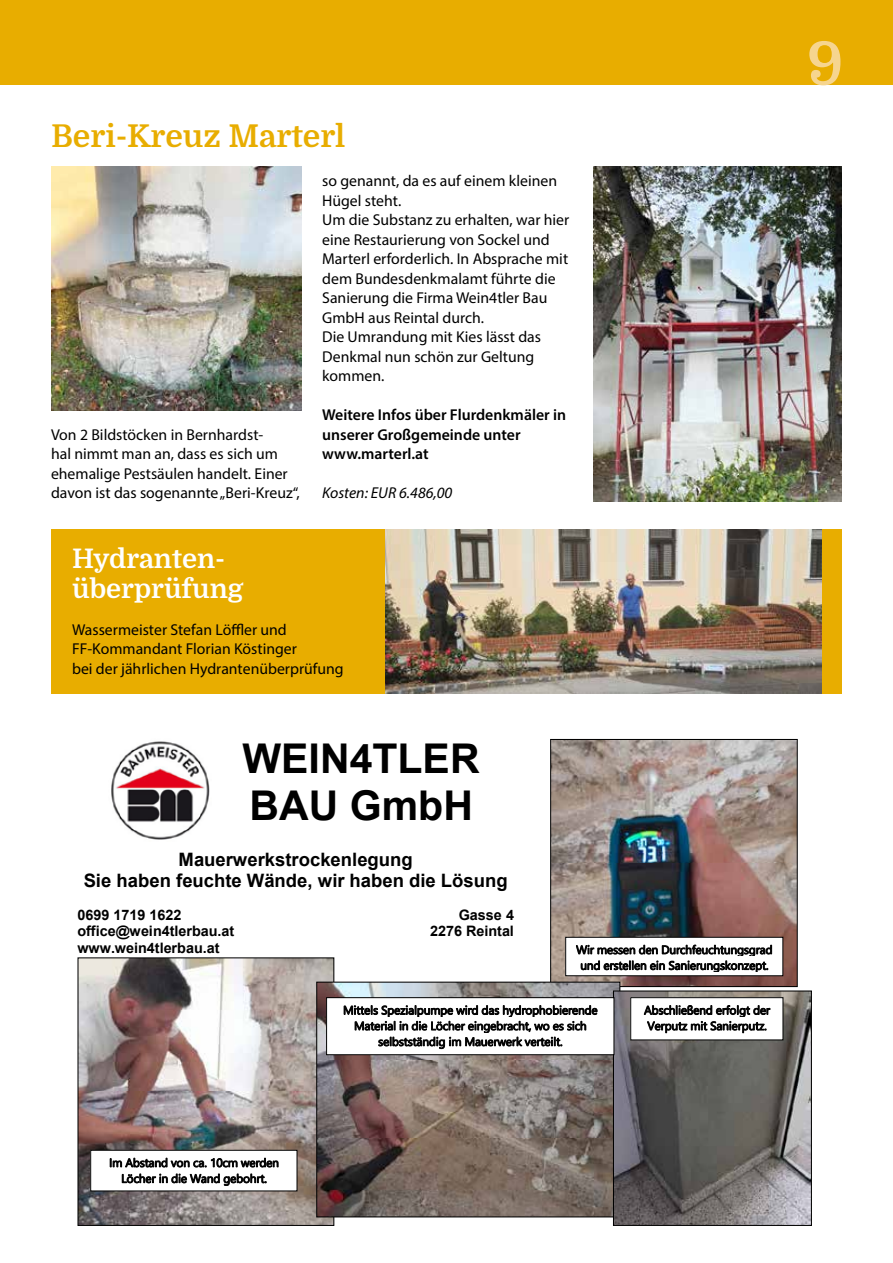
<style>
.page{position:relative;width:893px;height:1263px;background:#fff}
.page>*{position:absolute;margin:0;border:0;box-sizing:border-box;transform-origin:0 0}
.t1{font:700 60px "Domine";color:#f6d58f}
.t2{font:700 40.95px/47.1px "Arial";color:#000}
.t3{font:700 31.5px "Domine";color:#e8ad00}
.t4{font:700 27px/30px "Domine";color:#fff}
.t5{font:700 18.45px/21.1px "Arial";color:#000;text-align:center}
.t6{font:15.75px/19.5px "Myriad Pro";color:#000}
.t7{font:600 15.75px/19.5px "Myriad Pro";color:#000}
.t8{font:italic 15.75px "Myriad Pro";color:#000}
.t9{font:700 14.4px "Arial";color:#000}
.t10{font:11.85px/15.8px "Segoe UI Historic";letter-spacing:-.015em;color:#050505;text-align:center}
</style>
<div class="page">
<div style="left:0;top:0;width:893px;height:85px;background:#e8ad00"></div>
<div style="left:52px;top:529px;width:790px;height:165px;background:#e8ad00"></div>
<img style="left:386px;top:529px;width:436px;height:164px">
<img style="left:51px;top:167px;width:251px;height:243px">
<img style="left:593px;top:167px;width:249px;height:334px">
<img style="left:111px;top:741px;width:99px;height:99px">
<img style="left:552px;top:741px;width:244px;height:244px">
<div style="left:550px;top:739px;width:248px;height:248px;border:1px solid #000"></div>
<img style="left:79px;top:959px;width:253px;height:265px">
<div style="left:77px;top:957px;width:257px;height:269px;border:1px solid #000"></div>
<img style="left:318px;top:984px;width:300px;height:231px">
<div style="left:316px;top:982px;width:304px;height:235px;border:1px solid #000"></div>
<img style="left:615px;top:992px;width:195px;height:232px">
<div style="left:613px;top:990px;width:199px;height:236px;border:1px solid #000"></div>
<div style="left:566px;top:937px;width:217px;height:39px;background:#fff"></div>
<div style="left:565px;top:937px;width:218px;height:39px;border:1px solid #000"></div>
<div style="left:91px;top:1150px;width:206px;height:41px;background:#fff"></div>
<div style="left:90px;top:1150px;width:207px;height:41px;border:1px solid #000"></div>
<div style="left:327px;top:998px;width:287px;height:57px;background:#fff"></div>
<div style="left:326px;top:997px;width:288px;height:58px;border:1px solid #000"></div>
<div style="left:631px;top:998px;width:152px;height:42px;background:#fff"></div>
<div style="left:630px;top:997px;width:153px;height:43px;border:1px solid #000"></div>
<h3 class="t3" style="left:51px;top:119px;width:296px">Beri-Kreuz Marterl</h3>
<p class="t6" style="left:51px;top:424px;width:250px">Von 2 Bildstöcken in Bernhardst-<br>hal nimmt man an, dass es sich um ehemalige Pestsäulen handelt. Einer davon ist das sogenannte „Beri-Kreuz“,</p>
<p class="t6" style="left:322px;top:171px;width:249px">so genannt, da es auf einem kleinen<br>Hügel steht.<br>Um die Substanz zu erhalten, war hier eine Restaurierung von Sockel und<br>Marterl erforderlich. In Absprache mit dem Bundesdenkmalamt führte die<br>Sanierung die Firma Wein4tler Bau<br>GmbH aus Reintal durch.<br>Die Umrandung mit Kies lässt das<br>Denkmal nun schön zur Geltung kommen.</p>
<p class="t7" style="left:322px;top:405px;width:245px">Weitere Infos über Flurdenkmäler in unserer Großgemeinde unter www.marterl.at</p>
<p class="t8" style="left:322px;top:483px;width:132px">Kosten: EUR 6.486,00</p>
<h3 class="t4" style="left:72px;top:544px;width:173px">Hydranten&shy;überprüfung</h3>
<p class="t6" style="left:72px;top:619px;width:273px">Wassermeister Stefan Löffler und<br>FF-Kommandant Florian Köstinger<br>bei der jährlichen Hydrantenüberprüfung</p>
<h2 class="t2" style="left:243px;top:735px;width:239px">WEIN4TLER<br>BAU GmbH</h2>
<p class="t5" style="left:84px;top:849px;width:426px">Mauerwerkstrockenlegung<br>Sie haben feuchte Wände, wir haben die Lösung</p>
<p class="t9" style="left:77px;top:904px;width:106px">0699 1719 1622</p>
<p class="t9" style="left:459px;top:904px;width:57px">Gasse 4</p>
<p class="t9" style="left:77px;top:921px;width:159px">office@wein4tlerbau.at</p>
<p class="t9" style="left:430px;top:921px;width:85px">2276 Reintal</p>
<p class="t9" style="left:77px;top:937px;width:144px">www.wein4tlerbau.at</p>
<p class="t10" style="left:576px;top:942px;width:198px">Wir messen den Durchfeuchtungsgrad und erstellen ein Sanierungskonzept.</p>
<p class="t10" style="left:343px;top:1002px;width:256px">Mittels Spezialpumpe wird das hydrophobierende<br>Material in die Löcher eingebracht, wo es sich selbstständig im Mauerwerk verteilt.</p>
<p class="t10" style="left:644px;top:1002px;width:127px;text-align:left">Abschließend erfolgt der<br>Verputz mit Sanierputz.</p>
<h1 class="t1" style="left:807px;top:31px;width:38px">9</h1>
<p class="t10" style="left:109px;top:1155px;width:171px">Im Abstand von ca. 10cm werden<br>Löcher in die Wand gebohrt.</p>
</div>
